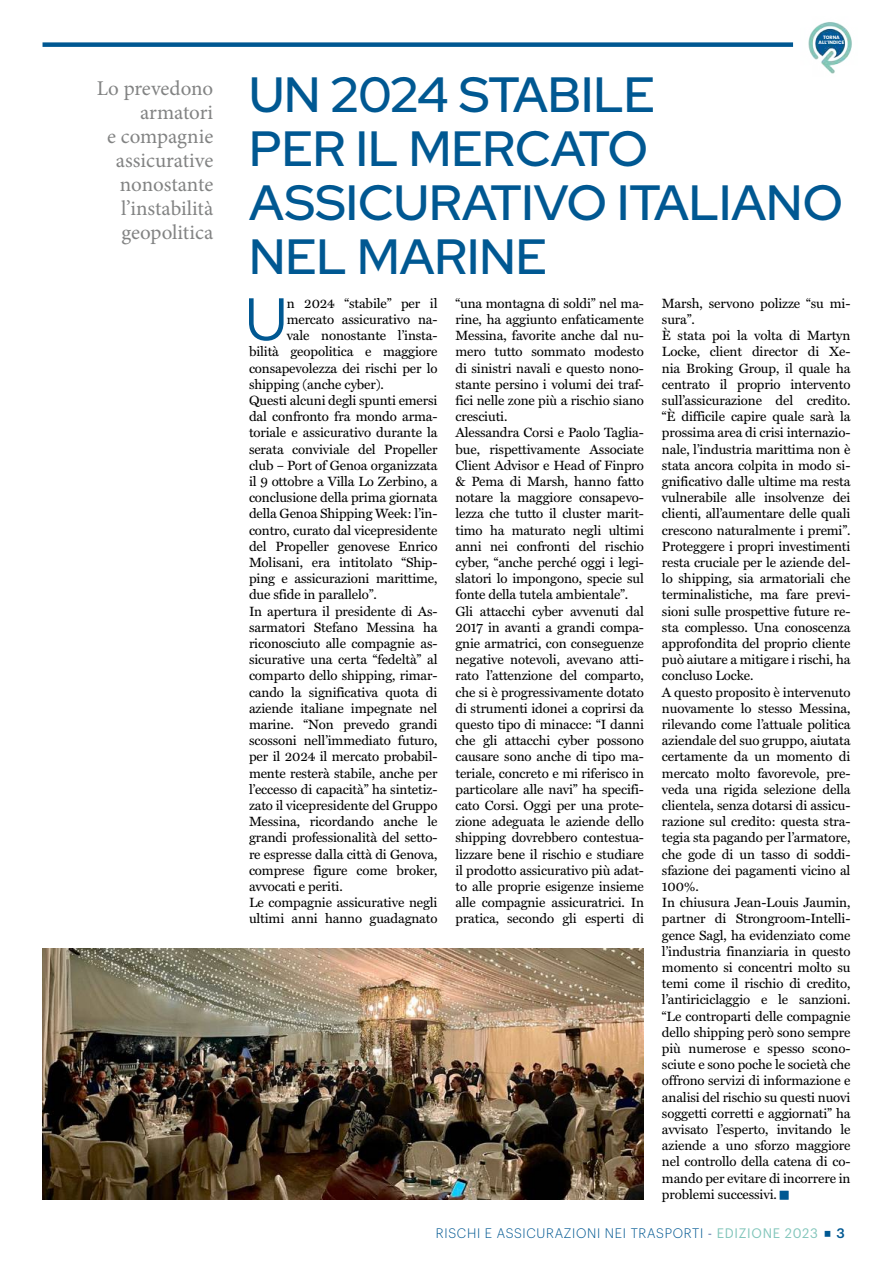
<style>
.page{position:relative;width:893px;height:1263px;background:#fff}
.page>*{position:absolute;margin:0;border:0;box-sizing:border-box;transform-origin:0 0}
.t1{font:59.85px "Red Hat Display";color:#005892}
.t2{font:500 49.5px/54px "Red Hat Display";color:#005892}
.t3{font:21px/24px "Minion Pro";letter-spacing:-.005em;color:#828383;text-align:right}
.t4{font:13.5px/16.2px "Miller Text Roman";letter-spacing:-.01em;color:#000}
.t5{font:300 13.5px "Graphik";letter-spacing:.055em;color:#005892;scale:.96 1}
.t6{font:500 13.5px "Graphik";color:#005892}
.t7{font:700 4.8px/5.7px "Poppins";color:#fff;text-align:center}
.s1{font-weight:400;color:#6982af}
.s2{font-weight:400;color:#82c6bb}
</style>
<div class="page">
<img style="left:808px;top:22px;width:44px;height:52px">
<img style="left:43px;top:948px;width:601px;height:252px">
<div style="left:43px;top:42px;width:750px;height:5px;background:#005892"></div>
<h3 class="t3" style="left:97px;top:76px;width:118px">Lo prevedono armatori<br>e compagnie assicurative nonostante l’instabilità geopolitica</h3>
<p class="t7" style="left:819px;top:34px;width:27px">TORNA<br>ALL’INDICE</p>
<h2 class="t2" style="left:249px;top:67px;width:595px">UN 2024 STABILE<br>PER IL MERCATO<br>ASSICURATIVO ITALIANO<br>NEL MARINE</h2>
<h1 class="t1" style="left:245px;top:280px;width:36px">U</h1>
<p class="t4" style="left:287px;top:295px;width:152px">n 2024 “stabile” per il</p>
<p class="t4" style="left:287px;top:311px;width:152px">mercato assicurativo na-</p>
<p class="t4" style="left:287px;top:327px;width:152px">vale nonostante l’insta-</p>
<p class="t4" style="left:249px;top:343px;width:190px">bilità geopolitica e maggiore</p>
<p class="t4" style="left:249px;top:360px;width:190px">consapevolezza dei rischi per lo</p>
<p class="t4" style="left:249px;top:376px;width:136px">shipping (anche cyber).</p>
<p class="t4" style="left:249px;top:392px;width:190px">Questi alcuni degli spunti emersi</p>
<p class="t4" style="left:249px;top:408px;width:190px">dal confronto fra mondo arma-</p>
<p class="t4" style="left:249px;top:424px;width:190px">toriale e assicurativo durante la</p>
<p class="t4" style="left:249px;top:441px;width:190px">serata conviviale del Propeller</p>
<p class="t4" style="left:249px;top:457px;width:190px">club – Port of Genoa organizzata</p>
<p class="t4" style="left:249px;top:473px;width:190px">il 9 ottobre a Villa Lo Zerbino, a</p>
<p class="t4" style="left:249px;top:489px;width:190px">conclusione della prima giornata</p>
<p class="t4" style="left:249px;top:505px;width:190px">della Genoa Shipping Week: l’in-</p>
<p class="t4" style="left:249px;top:522px;width:190px">contro, curato dal vicepresidente</p>
<p class="t4" style="left:249px;top:538px;width:190px">del Propeller genovese Enrico</p>
<p class="t4" style="left:249px;top:554px;width:190px">Molisani, era intitolato “Ship-</p>
<p class="t4" style="left:249px;top:570px;width:190px">ping e assicurazioni marittime,</p>
<p class="t4" style="left:249px;top:586px;width:129px">due sfide in parallelo”.</p>
<p class="t4" style="left:249px;top:603px;width:190px">In apertura il presidente di As-</p>
<p class="t4" style="left:249px;top:619px;width:190px">sarmatori Stefano Messina ha</p>
<p class="t4" style="left:249px;top:635px;width:190px">riconosciuto alle compagnie as-</p>
<p class="t4" style="left:249px;top:651px;width:190px">sicurative una certa “fedeltà” al</p>
<p class="t4" style="left:249px;top:667px;width:190px">comparto dello shipping, rimar-</p>
<p class="t4" style="left:249px;top:684px;width:190px">cando la significativa quota di</p>
<p class="t4" style="left:249px;top:700px;width:190px">aziende italiane impegnate nel</p>
<p class="t4" style="left:249px;top:716px;width:190px">marine. “Non prevedo grandi</p>
<p class="t4" style="left:249px;top:732px;width:190px">scossoni nell’immediato futuro,</p>
<p class="t4" style="left:249px;top:748px;width:190px">per il 2024 il mercato probabil-</p>
<p class="t4" style="left:249px;top:765px;width:190px">mente resterà stabile, anche per</p>
<p class="t4" style="left:249px;top:781px;width:190px">l’eccesso di capacità” ha sintetiz-</p>
<p class="t4" style="left:249px;top:797px;width:190px">zato il vicepresidente del Gruppo</p>
<p class="t4" style="left:249px;top:813px;width:190px">Messina, ricordando anche le</p>
<p class="t4" style="left:249px;top:829px;width:190px">grandi professionalità del setto-</p>
<p class="t4" style="left:249px;top:846px;width:190px">re espresse dalla città di Genova,</p>
<p class="t4" style="left:249px;top:862px;width:190px">comprese figure come broker,</p>
<p class="t4" style="left:249px;top:878px;width:95px">avvocati e periti.</p>
<p class="t4" style="left:249px;top:894px;width:190px">Le compagnie assicurative negli</p>
<p class="t4" style="left:249px;top:910px;width:190px">ultimi anni hanno guadagnato</p>
<p class="t4" style="left:455px;top:295px;width:190px">“una montagna di soldi” nel ma&shy;rine, ha aggiunto enfaticamente<br>Messina, favorite anche dal nu&shy;mero tutto sommato modesto di sinistri navali e questo nono&shy;stante persino i volumi dei traf&shy;fici nelle zone più a rischio siano cresciuti.<br>Alessandra Corsi e Paolo Taglia&shy;bue, rispettivamente Associate<br>Client Advisor e Head of Finpro &amp; Pema di Marsh, hanno fatto notare la maggiore consapevo&shy;lezza che tutto il cluster marit&shy;timo ha maturato negli ultimi anni nei confronti del rischio cyber, “anche perché oggi i legi&shy;slatori lo impongono, specie sul fonte della tutela ambientale”.<br>Gli attacchi cyber avvenuti dal<br>2017 in avanti a grandi compa&shy;gnie armatrici, con conseguenze negative notevoli, avevano atti&shy;rato l’attenzione del comparto, che si è progressivamente dotato di strumenti idonei a coprirsi da questo tipo di minacce: “I danni che gli attacchi cyber possono causare sono anche di tipo ma&shy;teriale, concreto e mi riferisco in particolare alle navi” ha specifi&shy;cato Corsi. Oggi per una prote&shy;zione adeguata le aziende dello shipping dovrebbero contestua&shy;lizzare bene il rischio e studiare il prodotto assicurativo più adat&shy;to alle proprie esigenze insieme alle compagnie assicuratrici. In pratica, secondo gli esperti di</p>
<p class="t4" style="left:662px;top:295px;width:190px">Marsh, servono polizze “su mi&shy;sura”.<br>È stata poi la volta di Martyn<br>Locke, client director di Xe&shy;nia Broking Group, il quale ha centrato il proprio intervento sull’assicurazione del credito. “È difficile capire quale sarà la prossima area di crisi internazio&shy;nale, l’industria marittima non è stata ancora colpita in modo si&shy;gnificativo dalle ultime ma resta vulnerabile alle insolvenze dei clienti, all’aumentare delle quali crescono naturalmente i premi”.<br>Proteggere i propri investimenti resta cruciale per le aziende del&shy;lo shipping, sia armatoriali che terminalistiche, ma fare previ&shy;sioni sulle prospettive future re&shy;sta complesso. Una conoscenza approfondita del proprio cliente può aiutare a mitigare i rischi, ha concluso Locke.<br>A questo proposito è intervenuto nuovamente lo stesso Messina, rilevando come l’attuale politica aziendale del suo gruppo, aiutata certamente da un momento di mercato molto favorevole, pre&shy;veda una rigida selezione della clientela, senza dotarsi di assicu&shy;razione sul credito: questa stra&shy;tegia sta pagando per l’armatore, che gode di un tasso di soddi&shy;sfazione dei pagamenti vicino al<br>100%.<br>In chiusura Jean-Louis Jaumin, partner di Strongroom-Intelli&shy;gence Sagl, ha evidenziato come l’industria finanziaria in questo momento si concentri molto su temi come il rischio di credito, l’antiriciclaggio e le sanzioni. “Le controparti delle compagnie dello shipping però sono sempre più numerose e spesso scono&shy;sciute e sono poche le società che offrono servizi di informazione e analisi del rischio su questi nuovi soggetti corretti e aggiornati” ha avvisato l’esperto, invitando le aziende a uno sforzo maggiore nel controllo della catena di co&shy;mando per evitare di incorrere in problemi successivi.</p>
<p class="t5" style="left:436px;top:1224px;width:399px">RISCHI E ASSICURAZIONI NEI TRASPORTI <span class="s1">-</span> <span class="s2">EDIZIONE 2023</span></p>
<p class="t6" style="left:836px;top:1223px;width:10px">3</p>
</div>
